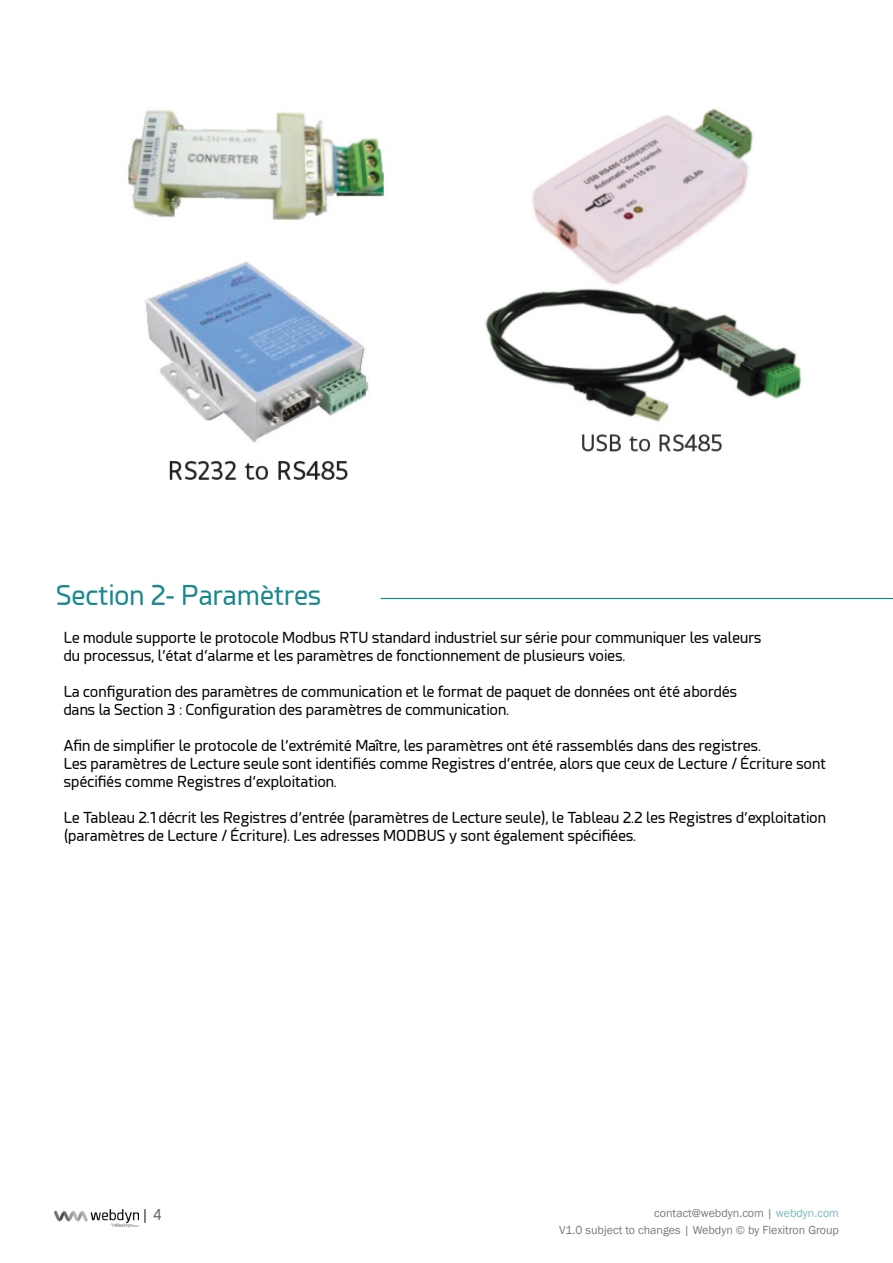
<style>
.page{position:relative;width:893px;height:1263px;background:#fff}
.page>*{position:absolute;margin:0;border:0;box-sizing:border-box;transform-origin:0 0}
.t1{font:27px "Esphimere";color:#18888e}
.t2{font:15px/18px "Esphimere";color:#000001}
.t3{font:15px "Esphimere";color:#000002}
.t4{font:12px/16.5px "Franklin Gothic";color:#231f20;text-align:right}
.s1{color:#18888d}
</style>
<div class="page">
<svg style="left:145px;top:1209px;width:1px;height:14px"></svg>
<img style="left:54px;top:1209px;width:85px;height:17px">
<img style="left:128px;top:110px;width:256px;height:370px">
<img style="left:485px;top:108px;width:317px;height:344px">
<hr style="left:381px;top:598px;width:512px;height:1px;background:#06868f">
<p class="t1" style="left:56px;top:580px;width:267px">Section 2- Paramètres</p>
<p class="t2" style="left:64px;top:629px;width:699px">Le module supporte le protocole Modbus RTU standard industriel sur série pour communiquer les valeurs</p>
<p class="t2" style="left:64px;top:647px;width:563px">du processus, l’état d’alarme et les paramètres de fonctionnement de plusieurs voies.</p>
<p class="t2" style="left:64px;top:683px;width:675px">La configuration des paramètres de communication et le format de paquet de données ont été abordés</p>
<p class="t2" style="left:64px;top:701px;width:447px">dans la Section 3 : Configuration des paramètres de communication.</p>
<p class="t2" style="left:64px;top:737px;width:699px">Afin de simplifier le protocole de l’extrémité Maître, les paramètres ont été rassemblés dans des registres.</p>
<p class="t2" style="left:64px;top:755px;width:764px">Les paramètres de Lecture seule sont identifiés comme Registres d’entrée, alors que ceux de Lecture / Écriture sont spécifiés comme Registres d’exploitation.</p>
<p class="t2" style="left:64px;top:809px;width:764px">Le Tableau 2.1 décrit les Registres d’entrée (paramètres de Lecture seule), le Tableau 2.2 les Registres d’exploitation (paramètres de Lecture / Écriture). Les adresses MODBUS y sont également spécifiées.</p>
<p class="t3" style="left:152px;top:1206px;width:11px">4</p>
<p class="t4" style="left:559px;top:1205px;width:281px">contact@webdyn.com | <span class="s1">webdyn.com<br></span>V1.0 subject to changes | Webdyn © by Flexitron Group</p>
</div>
